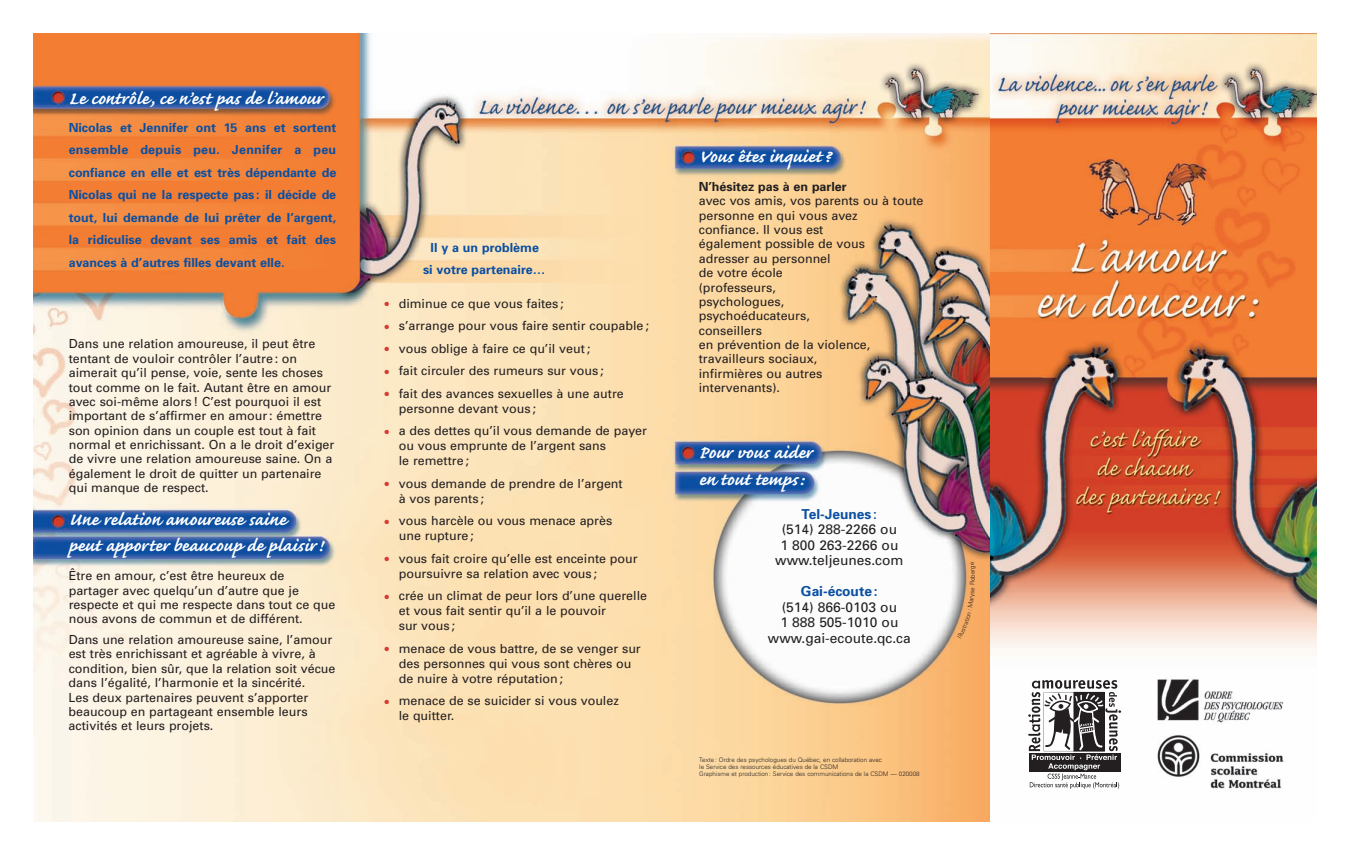
<style>
.page{position:relative;width:1350px;height:855px;background:#fff}
.page>*{position:absolute;margin:0;border:0;box-sizing:border-box;transform-origin:0 0}
.t1{font:700 22.5px/26.2px "Caflisch Script";letter-spacing:-.005em;color:#fff}
.t2{font:13.75px/15.6px "Univers";color:#231f20;text-align:center}
.t3{font:700 13.75px "Univers";color:#0a4fa2}
.t4{font:12.5px/14.4px "Univers";color:#231f20}
.t5{font:700 12.5px/22.5px "Univers";color:#0a4fa2;text-align:justify}
.t6{font:700 12.5px "Univers";color:#231f20}
.t7{font:300 6.25px/6.9px "Univers";color:#231f20}
.s1{font-size:17.5px;color:#d63b36}
.s2{font-weight:700;color:#0a4fa2}
.s3{color:#0a4fa2}
</style>
<div class="page">
<img style="left:34px;top:34px;width:956px;height:787px">
<img style="left:990px;top:34px;width:326px;height:755px">
<svg style="left:1028px;top:680px;width:93px;height:109px"></svg>
<svg style="left:957px;top:562px;width:19px;height:76px"></svg>
<h1 class="t1" style="left:69px;top:83px;width:256px">Le contrôle, ce n’est pas de l’amour</h1>
<p class="t5" style="left:69px;top:117px;width:269px">Nicolas et Jennifer ont 15 ans et sortent ensemble depuis peu. Jennifer a peu confiance en elle et est très dépendante de Nicolas qui ne la respecte pas : il décide de tout, lui demande de lui prêter de l’argent, la ridiculise devant ses amis et fait des avances à d’autres filles devant elle.</p>
<p class="t4" style="left:69px;top:338px;width:267px">Dans une relation amoureuse, il peut être tentant de vouloir contrôler l’autre : on aimerait qu’il pense, voie, sente les choses tout comme on le fait. Autant être en amour avec soi-même alors ! C’est pourquoi il est important de s’affirmer en amour : émettre son opinion dans un couple est tout à fait normal et enrichissant. On a le droit d’exiger de vivre une relation amoureuse saine. On a également le droit de quitter un partenaire qui manque de respect.</p>
<h1 class="t1" style="left:69px;top:504px;width:256px">Une relation amoureuse saine peut apporter beaucoup de plaisir!</h1>
<p class="t4" style="left:69px;top:570px;width:268px">Être en amour, c’est être heureux de partager avec quelqu’un d’autre que je respecte et qui me respecte dans tout ce que nous avons de commun et de différent.</p>
<p class="t4" style="left:69px;top:634px;width:268px">Dans une relation amoureuse saine, l’amour est très enrichissant et agréable à vivre, à condition, bien sûr, que la relation soit vécue dans l’égalité, l’harmonie et la sincérité.<br>Les deux partenaires peuvent s’apporter beaucoup en partageant ensemble leurs activités et leurs projets.</p>
<p class="t5" style="left:423px;top:237px;width:124px;text-align:center">Il y a un problème<br>si votre partenaire…</p>
<p class="t4" style="left:384px;top:297px;width:181px"><span class="s1">•</span> diminue ce que vous faites ;</p>
<p class="t4" style="left:384px;top:320px;width:267px"><span class="s1">•</span> s’arrange pour vous faire sentir coupable ;</p>
<p class="t4" style="left:384px;top:342px;width:208px"><span class="s1">•</span> vous oblige à faire ce qu’il veut ;</p>
<p class="t4" style="left:384px;top:365px;width:221px"><span class="s1">•</span> fait circuler des rumeurs sur vous ;</p>
<p class="t4" style="left:399px;top:387px;width:227px;line-height:15px;text-indent:-15px"><span class="s1">•</span> fait des avances sexuelles à une autre personne devant vous ;</p>
<p class="t4" style="left:399px;top:424px;width:250px;line-height:15px;text-indent:-15px"><span class="s1">•</span> a des dettes qu’il vous demande de payer ou vous emprunte de l’argent sans<br>le remettre ;</p>
<p class="t4" style="left:399px;top:477px;width:226px;line-height:15px;text-indent:-15px"><span class="s1">•</span> vous demande de prendre de l’argent à vos parents ;</p>
<p class="t4" style="left:399px;top:514px;width:215px;line-height:15px;text-indent:-15px"><span class="s1">•</span> vous harcèle ou vous menace après une rupture ;</p>
<p class="t4" style="left:399px;top:552px;width:240px;line-height:15px;text-indent:-15px"><span class="s1">•</span> vous fait croire qu’elle est enceinte pour poursuivre sa relation avec vous ;</p>
<p class="t4" style="left:399px;top:589px;width:250px;line-height:15px;text-indent:-15px"><span class="s1">•</span> crée un climat de peur lors d’une querelle et vous fait sentir qu’il a le pouvoir<br>sur vous ;</p>
<p class="t4" style="left:399px;top:642px;width:244px;line-height:15px;text-indent:-15px"><span class="s1">•</span> menace de vous battre, de se venger sur des personnes qui vous sont chères ou de nuire à votre réputation ;</p>
<p class="t4" style="left:399px;top:694px;width:222px;line-height:15px;text-indent:-15px"><span class="s1">•</span> menace de se suicider si vous voulez le quitter.</p>
<h1 class="t1" style="left:699px;top:141px;width:133px">Vous êtes inquiet?</h1>
<p class="t6" style="left:699px;top:182px;width:149px">N’hésitez pas à en parler</p>
<p class="t4" style="left:699px;top:195px;width:226px">avec vos amis, vos parents ou à toute personne en qui vous avez<br>confiance. Il vous est<br>également possible de vous<br>adresser au personnel<br>de votre école<br>(professeurs,<br>psychologues,<br>psychoéducateurs,<br>conseillers<br>en prévention de la violence, travailleurs sociaux,<br>infirmières ou autres<br>intervenants).</p>
<h1 class="t1" style="left:699px;top:438px;width:115px">Pour vous aider en tout temps:</h1>
<p class="t2" style="left:775px;top:507px;width:130px"><span class="s2">Tel-Jeunes</span> <span class="s3">:<br></span>(514) 288-2266 ou<br>1 800 263-2266 ou www.teljeunes.com</p>
<p class="t3" style="left:801px;top:586px;width:78px">Gai-écoute :</p>
<p class="t2" style="left:768px;top:600px;width:144px">(514) 866-0103 ou<br>1 888 505-1010 ou www.gai-ecoute.qc.ca</p>
<p class="t7" style="left:699px;top:757px;width:222px">Texte : Ordre des psychologues du Québec, en collaboration avec<br>le Service des ressources éducatives de la CSDM<br>Graphisme et production : Service des communications de la CSDM — 020008</p>
<p class="t7" style="left:970px;top:581px;width:5px;rotate:-90deg">o</p>
</div>
